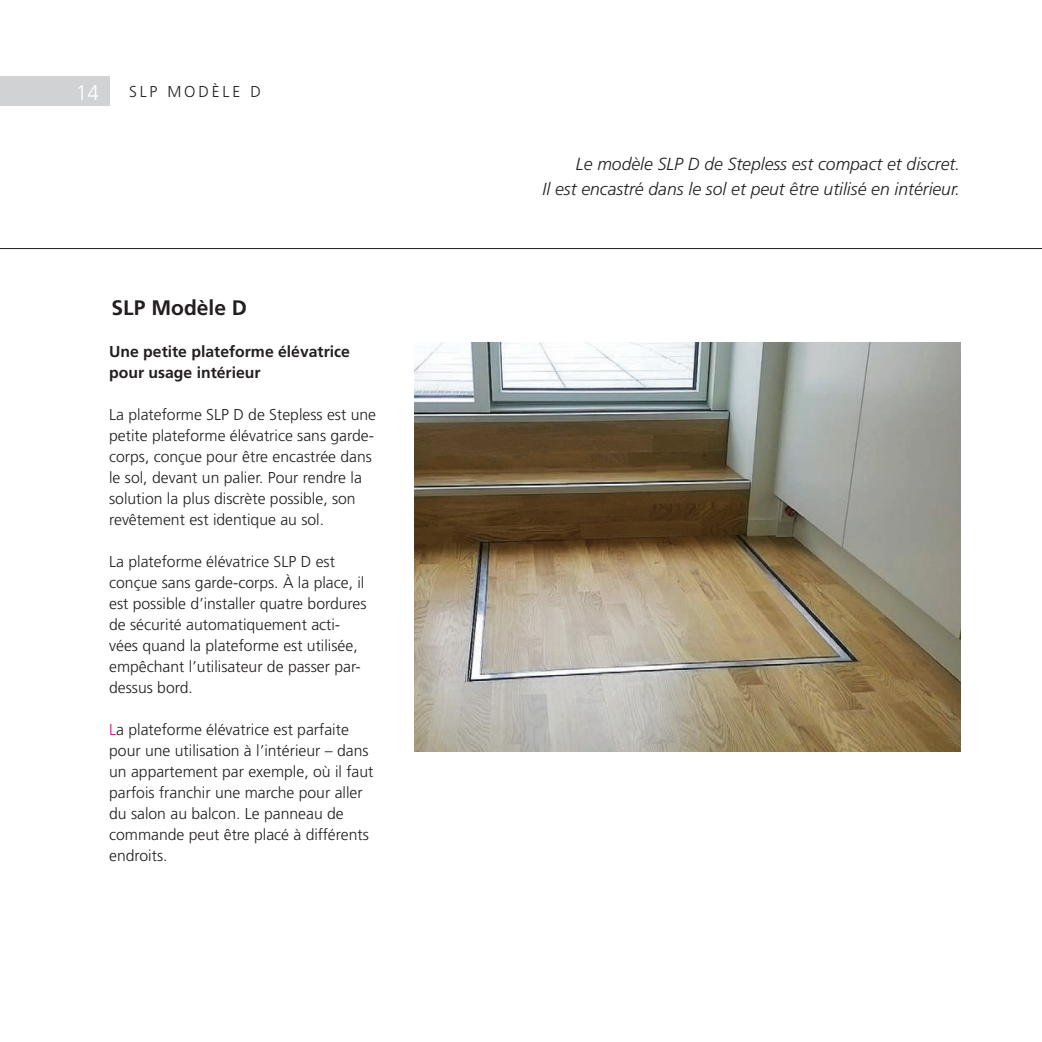
<style>
.page{position:relative;width:1042px;height:1042px;background:#fff}
.page>*{position:absolute;margin:0;border:0;box-sizing:border-box;transform-origin:0 0}
.t1{font:700 21px "Frutiger LT Pro";color:#231f20}
.t2{font:300 21px "Frutiger LT Pro";color:#fff}
.t3{font:italic 300 17.5px/24.5px "Frutiger LT Pro";color:#231f20;text-align:right}
.t4{font:300 15.75px/21px "Frutiger LT Pro";color:#231f20}
.t5{font:700 15.75px/21px "Frutiger LT Pro";color:#231f20}
.t6{font:300 15.75px "Frutiger LT Pro";letter-spacing:.18em;color:#231f20}
.s1{color:#ed028c}
</style>
<div class="page">
<img style="left:414px;top:342px;width:546px;height:410px">
<div style="left:0;top:76px;width:109px;height:30px;background:#d1d2d4"></div>
<hr style="left:0;top:248px;width:1042px;height:1px;background:#231f20">
<h1 class="t2" style="left:76px;top:80px;width:25px">14</h1>
<p class="t6" style="left:129px;top:83px;width:133px">SLP MODÈLE D</p>
<h1 class="t1" style="left:112px;top:295px;width:137px">SLP Modèle D</h1>
<p class="t5" style="left:109px;top:341px;width:242px">Une petite plateforme élévatrice pour usage intérieur</p>
<p class="t4" style="left:109px;top:404px;width:268px">La plateforme SLP D de Stepless est une petite plateforme élévatrice sans garde&shy;corps, conçue pour être encastrée dans le sol, devant un palier. Pour rendre la solution la plus discrète possible, son revêtement est identique au sol.</p>
<p class="t4" style="left:109px;top:551px;width:259px">La plateforme élévatrice SLP D est conçue sans garde-corps. À la place, il est possible d’installer quatre bordures de sécurité automatiquement acti&shy;vées quand la plateforme est utilisée, empêchant l’utilisateur de passer par&shy;dessus bord.</p>
<p class="t4" style="left:109px;top:719px;width:266px"><span class="s1">L</span>a plateforme élévatrice est parfaite pour une utilisation à l’intérieur – dans un appartement par exemple, où il faut parfois franchir une marche pour aller du salon au balcon. Le panneau de commande peut être placé à différents endroits.</p>
<p class="t3" style="left:542px;top:152px;width:419px">Le modèle SLP D de Stepless est compact et discret.<br>Il est encastré dans le sol et peut être utilisé en intérieur.</p>
</div>
